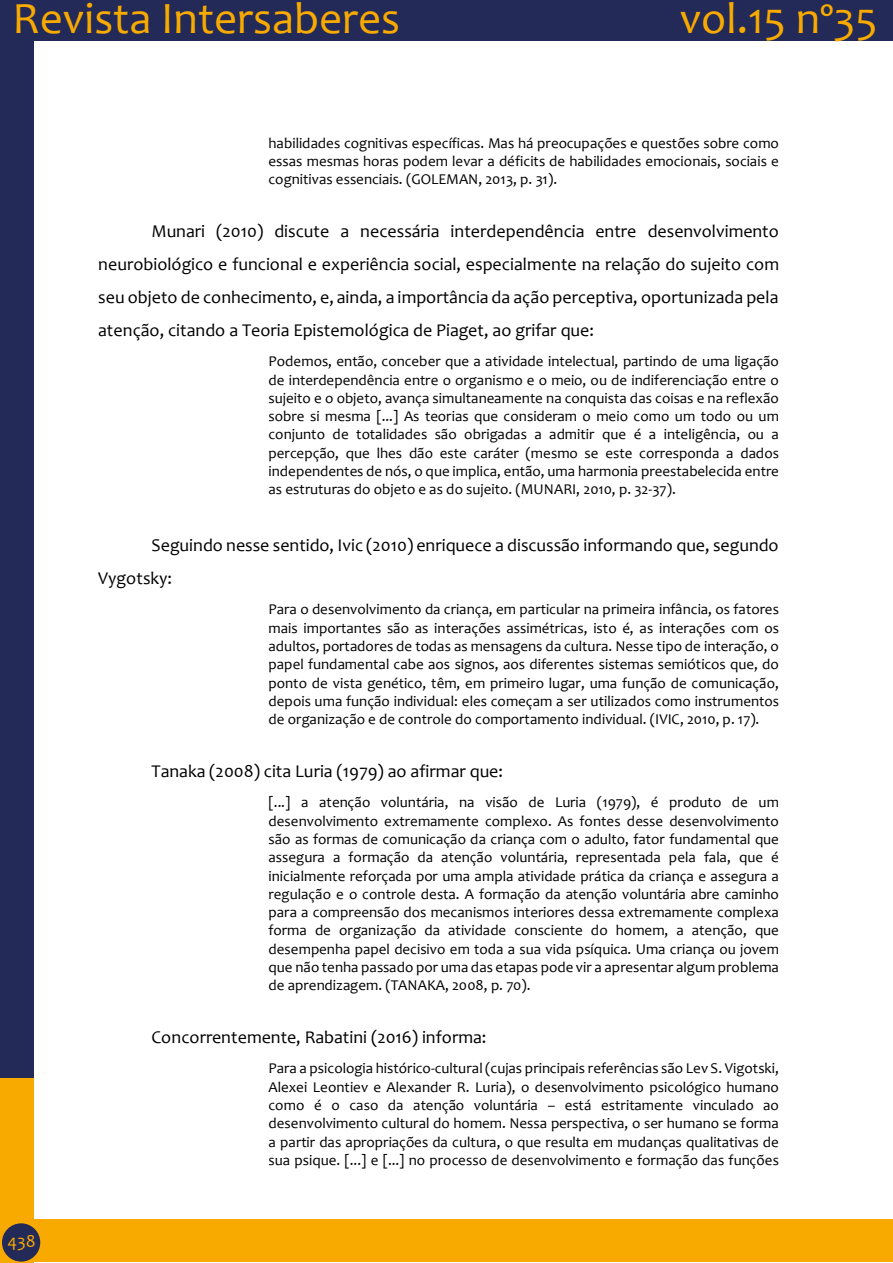
<style>
.page{position:relative;width:893px;height:1263px;background:#fff}
.page>*{position:absolute;margin:0;border:0;box-sizing:border-box;transform-origin:0 0}
.t1{font:45px "Candara";color:#f8aa00}
.t2{font:18px/33px "Candara";color:#000;text-align:justify}
.t3{font:18px "Candara";color:#f8aa00}
.t4{font:15px/18.3px "Candara";color:#000;text-align:justify}
</style>
<div class="page">
<div style="left:0;top:0;width:33px;height:1081px;background:#232a57"></div>
<div style="left:0;top:0;width:893px;height:41px;background:#232a57"></div>
<div style="left:0;top:1078px;width:33px;height:185px;background:#f8aa00"></div>
<div style="left:21px;top:1219px;width:872px;height:43px;background:#f8aa00"></div>
<div style="left:2px;top:1223px;width:38px;height:38px;background:#232a57;border-radius:50%"></div>
<h1 class="t1" style="left:13px;top:-9px;width:389px">Revista Intersaberes</h1>
<h1 class="t1" style="left:680px;top:-9px;width:199px">vol.15 nº35</h1>
<p class="t3" style="left:8px;top:1229px;width:30px">438</p>
<p class="t4" style="left:268px;top:133px;width:512px">habilidades cognitivas específicas. Mas há preocupações e questões sobre como essas mesmas horas podem levar a déficits de habilidades emocionais, sociais e cognitivas essenciais. (GOLEMAN, 2013, p. 31).</p>
<p class="t2" style="left:98px;top:214px;width:682px;text-indent:53px">Munari (2010) discute a necessária interdependência entre desenvolvimento neurobiológico e funcional e experiência social, especialmente na relação do sujeito com seu objeto de conhecimento, e, ainda, a importância da ação perceptiva, oportunizada pela atenção, citando a Teoria Epistemológica de Piaget, ao grifar que:</p>
<p class="t4" style="left:268px;top:352px;width:512px">Podemos, então, conceber que a atividade intelectual, partindo de uma ligação de interdependência entre o organismo e o meio, ou de indiferenciação entre o sujeito e o objeto, avança simultaneamente na conquista das coisas e na reflexão sobre si mesma [...] As teorias que consideram o meio como um todo ou um conjunto de totalidades são obrigadas a admitir que é a inteligência, ou a percepção, que lhes dão este caráter (mesmo se este corresponda a dados independentes de nós, o que implica, então, uma harmonia preestabelecida entre as estruturas do objeto e as do sujeito. (MUNARI, 2010, p. 32-37).</p>
<p class="t2" style="left:98px;top:528px;width:682px;text-indent:53px">Seguindo nesse sentido, Ivic (2010) enriquece a discussão informando que, segundo<br>Vygotsky:</p>
<p class="t4" style="left:268px;top:600px;width:512px">Para o desenvolvimento da criança, em particular na primeira infância, os fatores mais importantes são as interações assimétricas, isto é, as interações com os adultos, portadores de todas as mensagens da cultura. Nesse tipo de interação, o papel fundamental cabe aos signos, aos diferentes sistemas semióticos que, do ponto de vista genético, têm, em primeiro lugar, uma função de comunicação, depois uma função individual: eles começam a ser utilizados como instrumentos de organização e de controle do comportamento individual. (IVIC, 2010, p. 17).</p>
<p class="t2" style="left:151px;top:754px;width:353px">Tanaka (2008) cita Luria (1979) ao afirmar que:</p>
<p class="t4" style="left:268px;top:793px;width:512px">[...] a atenção voluntária, na visão de Luria (1979), é produto de um desenvolvimento extremamente complexo. As fontes desse desenvolvimento são as formas de comunicação da criança com o adulto, fator fundamental que assegura a formação da atenção voluntária, representada pela fala, que é inicialmente reforçada por uma ampla atividade prática da criança e assegura a regulação e o controle desta. A formação da atenção voluntária abre caminho para a compreensão dos mecanismos interiores dessa extremamente complexa forma de organização da atividade consciente do homem, a atenção, que desempenha papel decisivo em toda a sua vida psíquica. Uma criança ou jovem que não tenha passado por uma das etapas pode vir a apresentar algum problema de aprendizagem. (TANAKA, 2008, p. 70).</p>
<p class="t2" style="left:151px;top:1020px;width:336px">Concorrentemente, Rabatini (2016) informa:</p>
<p class="t4" style="left:268px;top:1059px;width:512px">Para a psicologia histórico-cultural (cujas principais referências são Lev S. Vigotski, Alexei Leontiev e Alexander R. Luria), o desenvolvimento psicológico humano como é o caso da atenção voluntária – está estritamente vinculado ao desenvolvimento cultural do homem. Nessa perspectiva, o ser humano se forma a partir das apropriações da cultura, o que resulta em mudanças qualitativas de sua psique. [...] e [...] no processo de desenvolvimento e formação das funções</p>
</div>
